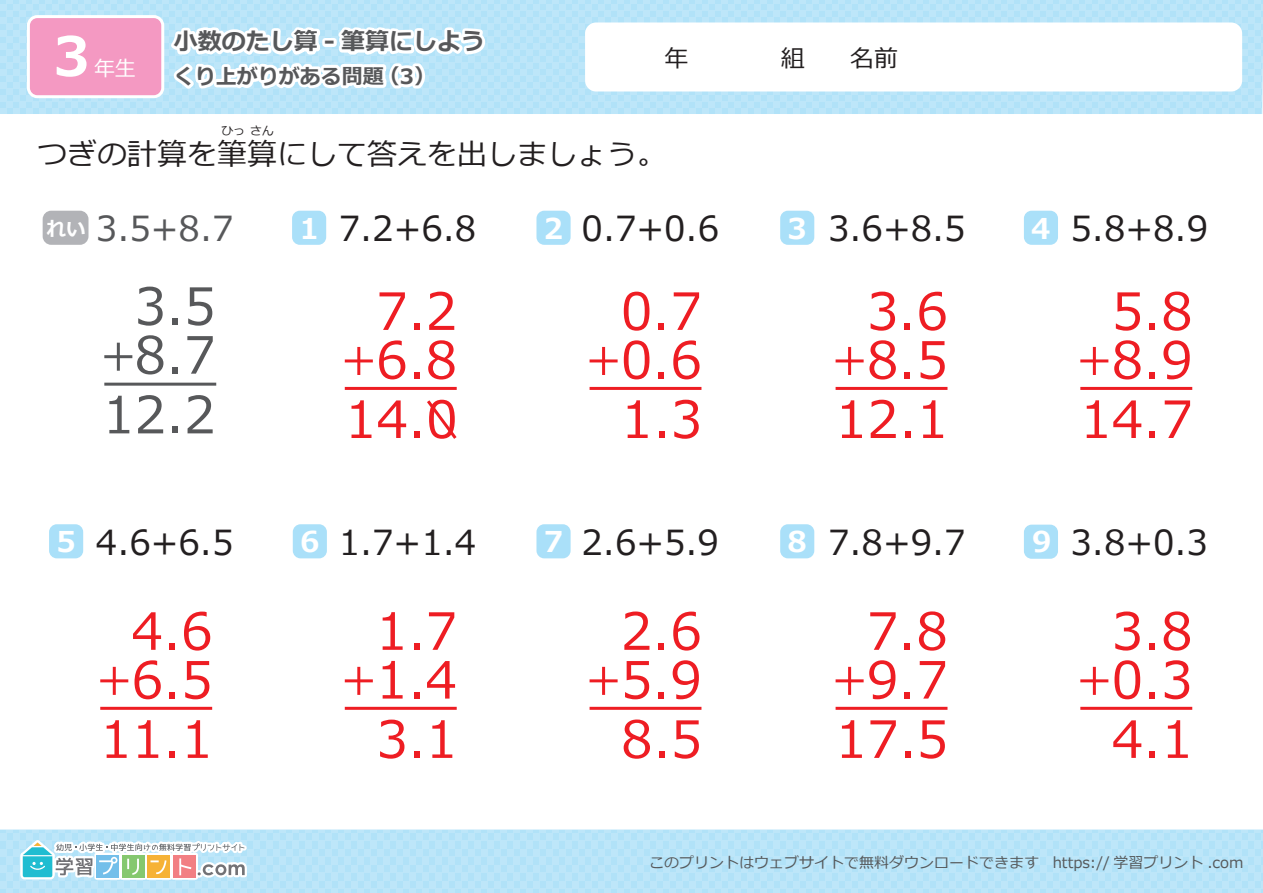
<style>
.page{position:relative;width:1263px;height:893px;background:#fff}
.page>*{position:absolute;margin:0;border:0;box-sizing:border-box;transform-origin:0 0}
.t1{font:700 54px "Meiryo";color:#fff}
.t2{font:51px/48.8px "Meiryo";color:#ee1d23}
.t3{font:51px/48.8px "Meiryo";color:#57585a}
.t4{font:34.5px "Meiryo";color:#231f20}
.t5{font:34.5px "Meiryo";color:#57585a}
.t6{font:30px "Meiryo";color:#231f20}
.t7{font:700 28.65px "Meiryo";color:#fff}
.t8{font:700 24px "Meiryo";color:#57585a}
.t9{font:24px "Meiryo";color:#231f20}
.t10{font:700 21px "Meiryo";color:#57585a}
.t11{font:21px "Meiryo";color:#fff}
.t12{font:700 19.5px "Meiryo";color:#fff}
.t13{font:15px "Meiryo";color:#56595b}
.t14{font:12px "Meiryo";color:#231f20}
</style>
<div class="page">
<svg style="left:0;top:0;width:1263px;height:114px;background:#b8e4f8"></svg>
<div style="left:585px;top:22px;width:657px;height:69px;background:#fff;border-radius:11px"></div>
<div style="left:27px;top:15px;width:137px;height:83px;border:6px solid #fff;border-radius:8px"></div>
<div style="left:30px;top:18px;width:131px;height:77px;background:#f499c2;border-radius:8px"></div>
<div style="left:0;top:829px;width:1263px;height:64px;background:#bde6f9"></div>
<svg style="left:11px;top:829px;width:239px;height:53px"></svg>
<div style="left:43px;top:211px;width:45px;height:34px;background:#b2b3b7;border-radius:9px"></div>
<div style="left:1024px;top:211px;width:34px;height:34px;background:#aae0f9;border-radius:8px"></div>
<div style="left:49px;top:524px;width:34px;height:34px;background:#aae0f9;border-radius:8px"></div>
<div style="left:780px;top:211px;width:34px;height:34px;background:#aae0f9;border-radius:8px"></div>
<div style="left:536px;top:211px;width:35px;height:34px;background:#aae0f9;border-radius:8px"></div>
<div style="left:292px;top:211px;width:34px;height:34px;background:#aae0f9;border-radius:8px"></div>
<div style="left:1024px;top:525px;width:34px;height:34px;background:#aae0f9;border-radius:8px"></div>
<div style="left:780px;top:524px;width:34px;height:34px;background:#aae0f9;border-radius:8px"></div>
<div style="left:536px;top:524px;width:35px;height:34px;background:#aae0f9;border-radius:8px"></div>
<div style="left:293px;top:524px;width:34px;height:34px;background:#aae0f9;border-radius:8px"></div>
<svg style="left:427px;top:400px;width:30px;height:39px"></svg>
<hr style="left:345px;top:387px;width:112px;height:3px;background:#ee1d23">
<hr style="left:345px;top:359px;width:28px;height:3px;background:#ee1d23">
<hr style="left:357px;top:347px;width:3px;height:28px;background:#ee1d23">
<hr style="left:589px;top:387px;width:112px;height:3px;background:#ee1d23">
<hr style="left:589px;top:359px;width:29px;height:3px;background:#ee1d23">
<hr style="left:602px;top:347px;width:3px;height:28px;background:#ee1d23">
<hr style="left:835px;top:387px;width:112px;height:3px;background:#ee1d23">
<hr style="left:835px;top:359px;width:29px;height:3px;background:#ee1d23">
<hr style="left:848px;top:347px;width:3px;height:28px;background:#ee1d23">
<hr style="left:1080px;top:387px;width:112px;height:3px;background:#ee1d23">
<hr style="left:1080px;top:359px;width:28px;height:3px;background:#ee1d23">
<hr style="left:1093px;top:347px;width:3px;height:28px;background:#ee1d23">
<hr style="left:345px;top:707px;width:112px;height:3px;background:#ee1d23">
<hr style="left:345px;top:679px;width:28px;height:3px;background:#ee1d23">
<hr style="left:357px;top:667px;width:3px;height:28px;background:#ee1d23">
<hr style="left:100px;top:707px;width:112px;height:3px;background:#ee1d23">
<hr style="left:100px;top:679px;width:28px;height:3px;background:#ee1d23">
<hr style="left:113px;top:667px;width:3px;height:28px;background:#ee1d23">
<hr style="left:589px;top:707px;width:112px;height:3px;background:#ee1d23">
<hr style="left:589px;top:679px;width:29px;height:3px;background:#ee1d23">
<hr style="left:602px;top:667px;width:3px;height:28px;background:#ee1d23">
<hr style="left:835px;top:707px;width:112px;height:3px;background:#ee1d23">
<hr style="left:835px;top:679px;width:29px;height:3px;background:#ee1d23">
<hr style="left:848px;top:667px;width:3px;height:28px;background:#ee1d23">
<hr style="left:1080px;top:707px;width:112px;height:3px;background:#ee1d23">
<hr style="left:1080px;top:679px;width:28px;height:3px;background:#ee1d23">
<hr style="left:1093px;top:667px;width:3px;height:28px;background:#ee1d23">
<svg style="left:165px;top:22px;width:323px;height:91px"></svg>
<hr style="left:104px;top:383px;width:112px;height:3px;background:#57585a">
<hr style="left:104px;top:355px;width:28px;height:3px;background:#57585a">
<hr style="left:117px;top:343px;width:3px;height:28px;background:#57585a">
<p class="t1" style="left:53px;top:18px;width:38px">3</p>
<p class="t8" style="left:174px;top:25px;width:313px">小数のたし算 - 筆算にしよう</p>
<p class="t11" style="left:94px;top:54px;width:43px">年生</p>
<p class="t9" style="left:664px;top:41px;width:25px">年</p>
<p class="t9" style="left:781px;top:41px;width:25px">組</p>
<p class="t9" style="left:850px;top:41px;width:49px">名前</p>
<p class="t10" style="left:174px;top:62px;width:211px">くり上がりがある問題</p>
<p class="t10" style="left:379px;top:62px;width:58px">（3）</p>
<p class="t14" style="left:222px;top:122px;width:54px">ひっ さん</p>
<p class="t6" style="left:37px;top:133px;width:631px">つぎの計算を筆算にして答えを出しましょう。</p>
<p class="t12" style="left:47px;top:215px;width:40px">れい</p>
<p class="t5" style="left:96px;top:204px;width:139px">3.5+8.7</p>
<p class="t3" style="left:134px;top:285px;width:83px">3.5<br>8.7</p>
<p class="t3" style="left:103px;top:393px;width:114px">12.2</p>
<p class="t4" style="left:339px;top:204px;width:139px">7.2+6.8</p>
<p class="t4" style="left:581px;top:204px;width:139px">0.7+0.6</p>
<p class="t4" style="left:828px;top:204px;width:139px">3.6+8.5</p>
<p class="t4" style="left:1070px;top:204px;width:139px">5.8+8.9</p>
<p class="t7" style="left:299px;top:208px;width:21px">1</p>
<p class="t7" style="left:544px;top:208px;width:21px">2</p>
<p class="t7" style="left:787px;top:208px;width:21px">3</p>
<p class="t7" style="left:1031px;top:208px;width:21px">4</p>
<p class="t2" style="left:376px;top:290px;width:83px">7.2<br>6.8</p>
<p class="t2" style="left:345px;top:398px;width:114px">14.0</p>
<p class="t2" style="left:621px;top:290px;width:83px">0.7<br>0.6</p>
<p class="t2" style="left:621px;top:398px;width:83px">1.3</p>
<p class="t2" style="left:867px;top:290px;width:83px">3.6<br>8.5</p>
<p class="t2" style="left:835px;top:398px;width:114px">12.1</p>
<p class="t2" style="left:1111px;top:290px;width:83px">5.8<br>8.9</p>
<p class="t2" style="left:1080px;top:398px;width:114px">14.7</p>
<p class="t7" style="left:56px;top:522px;width:21px">5</p>
<p class="t4" style="left:96px;top:519px;width:139px">4.6+6.5</p>
<p class="t4" style="left:339px;top:519px;width:139px">1.7+1.4</p>
<p class="t4" style="left:581px;top:519px;width:139px">2.6+5.9</p>
<p class="t4" style="left:828px;top:519px;width:139px">7.8+9.7</p>
<p class="t4" style="left:1070px;top:519px;width:139px">3.8+0.3</p>
<p class="t7" style="left:300px;top:522px;width:21px">6</p>
<p class="t7" style="left:544px;top:522px;width:21px">7</p>
<p class="t7" style="left:787px;top:522px;width:21px">8</p>
<p class="t7" style="left:1032px;top:521px;width:21px">9</p>
<p class="t2" style="left:131px;top:610px;width:83px">4.6<br>6.5</p>
<p class="t2" style="left:100px;top:718px;width:114px">11.1</p>
<p class="t2" style="left:376px;top:610px;width:83px">1.7<br>1.4</p>
<p class="t2" style="left:376px;top:718px;width:83px">3.1</p>
<p class="t2" style="left:621px;top:610px;width:83px">2.6<br>5.9</p>
<p class="t2" style="left:621px;top:718px;width:83px">8.5</p>
<p class="t2" style="left:867px;top:610px;width:83px">7.8<br>9.7</p>
<p class="t2" style="left:835px;top:718px;width:114px">17.5</p>
<p class="t2" style="left:1111px;top:610px;width:83px">3.8<br>0.3</p>
<p class="t2" style="left:1112px;top:718px;width:83px">4.1</p>
<p class="t13" style="left:649px;top:852px;width:596px">このプリントはウェブサイトで無料ダウンロードできます https:// 学習プリント .com</p>
</div>
